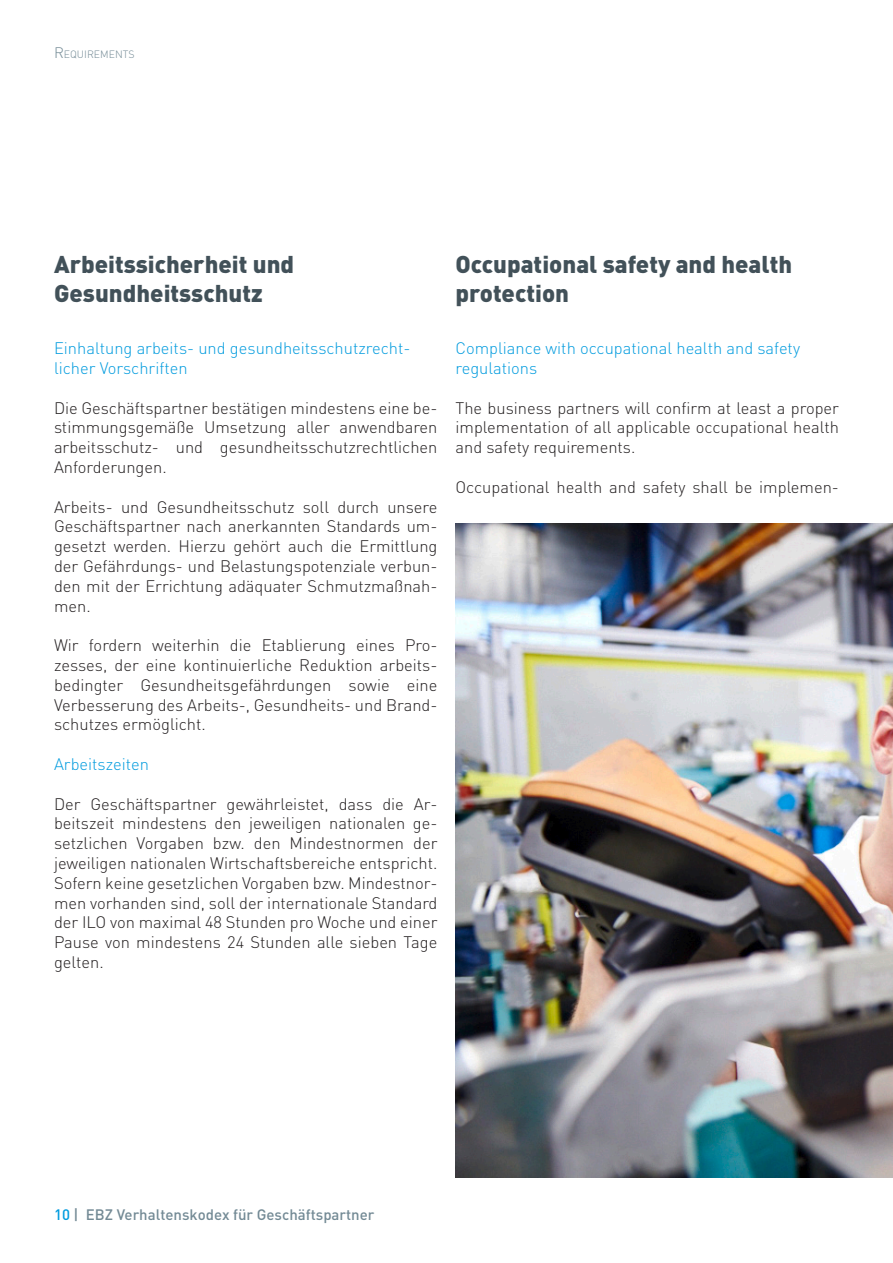
<style>
.page{position:relative;width:893px;height:1263px;background:#fff}
.page>*{position:absolute;margin:0;border:0;box-sizing:border-box;transform-origin:0 0}
.Ü2{font:900 24px/28.8px "DIN Pro";color:#425159}
.Fließtext{font:300 16.5px/19.8px "DIN Pro";color:#231f20;text-align:justify}
.Ü4{font:300 16.5px/19.8px "DIN Pro";color:#009bde}
.t1{font:500 15px "DIN Pro";color:#738a95}
.t2{font:300 10.5px "DIN Pro";color:#738a95}
.s1{font-size:15px}
.s2{color:#009bde}
</style>
<div class="page">
<img style="left:455px;top:523px;width:438px;height:655px">
<p class="t2" style="left:54px;top:47px;width:82px"><span class="s1">R</span> EQUIREMENTS</p>
<p class="Ü2" style="left:54px;top:249px;width:242px">Arbeitssicherheit und<br>Gesundheitsschutz</p>
<p class="Ü4" style="left:54px;top:338px;width:358px">Einhaltung arbeits- und gesundheitsschutzrecht&shy;licher Vorschriften</p>
<p class="Fließtext" style="left:54px;top:397px;width:385px">Die Geschäftspartner bestätigen mindestens eine be&shy;stimmungsgemäße Umsetzung aller anwendbaren arbeitsschutz- und gesundheitsschutzrechtlichen Anforderungen.</p>
<p class="Fließtext" style="left:54px;top:496px;width:385px">Arbeits- und Gesundheitsschutz soll durch unsere Geschäftspartner nach anerkannten Standards um&shy;gesetzt werden. Hierzu gehört auch die Ermittlung der Gefährdungs- und Belastungspotenziale verbun&shy;den mit der Errichtung adäquater Schmutzmaßnah&shy;men.</p>
<p class="Fließtext" style="left:54px;top:635px;width:385px">Wir fordern weiterhin die Etablierung eines Pro&shy;zesses, der eine kontinuierliche Reduktion arbeits&shy;bedingter Gesundheitsgefährdungen sowie eine Verbesserung des Arbeits-, Gesundheits- und Brand&shy;schutzes ermöglicht.</p>
<p class="Ü4" style="left:54px;top:753px;width:97px">Arbeitszeiten</p>
<p class="Fließtext" style="left:54px;top:793px;width:385px">Der Geschäftspartner gewährleistet, dass die Ar&shy;beitszeit mindestens den jeweiligen nationalen ge&shy;setzlichen Vorgaben bzw. den Mindestnormen der jeweiligen nationalen Wirtschaftsbereiche entspricht.<br>Sofern keine gesetzlichen Vorgaben bzw. Mindestnor&shy;men vorhanden sind, soll der internationale Standard der ILO von maximal 48 Stunden pro Woche und einer Pause von mindestens 24 Stunden alle sieben Tage gelten.</p>
<p class="Ü2" style="left:455px;top:249px;width:338px">Occupational safety and health protection</p>
<p class="Ü4" style="left:455px;top:338px;width:346px">Compliance with occupational health and safety regulations</p>
<p class="Fließtext" style="left:455px;top:397px;width:385px">The business partners will confirm at least a proper implementation of all applicable occupational health and safety requirements.</p>
<p class="Fließtext" style="left:455px;top:476px;width:385px">Occupational health and safety shall be implemen-</p>
<p class="t1" style="left:54px;top:1205px;width:322px"><span class="s2">10</span> | EBZ Verhaltenskodex für Geschäftspartner</p>
</div>
